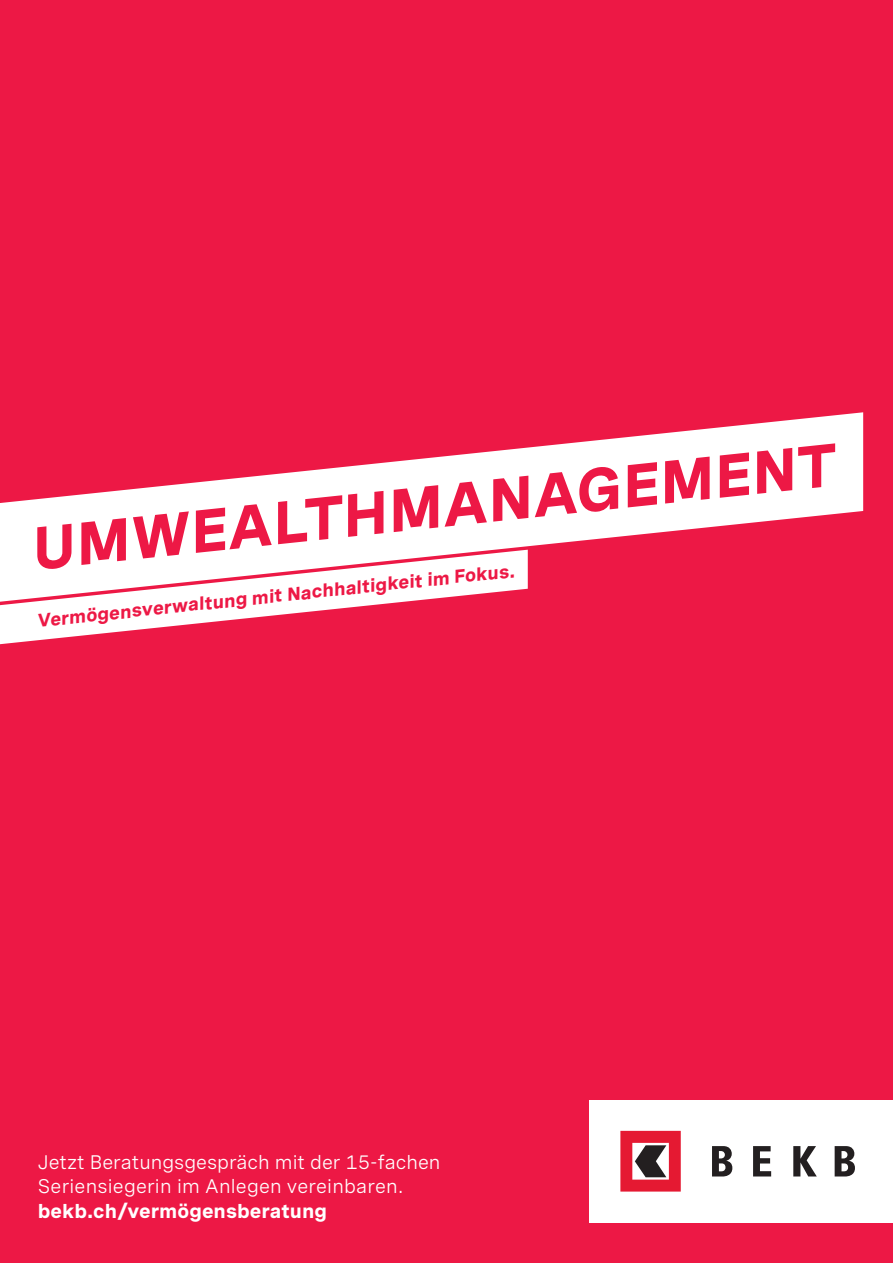
<style>
.page{position:relative;width:893px;height:1263px;background:#ed1845}
.page>*{position:absolute;margin:0;border:0;box-sizing:border-box;transform-origin:0 0}
.t1{font:700 60px "Sbrxys Spezia BEKB";color:#ed1845}
.t2{font:19.65px/24.6px "Phpmcv Spezia BEKB";color:#fff}
.t3{font:700 19.65px "Sbrxys Spezia BEKB";color:#fff}
.t4{font:700 18.45px "Sbrxys Spezia BEKB";color:#ed1845}
</style>
<div class="page">
<div style="left:590px;top:1100px;width:303px;height:123px;background:#fff"></div>
<svg style="left:712px;top:1146px;width:20px;height:30px"></svg>
<svg style="left:753px;top:1146px;width:18px;height:30px"></svg>
<svg style="left:793px;top:1146px;width:24px;height:30px"></svg>
<svg style="left:835px;top:1146px;width:20px;height:30px"></svg>
<svg style="left:620px;top:1131px;width:61px;height:60px;background:#c64656"></svg>
<svg style="left:1px;top:412px;width:862px;height:138px;fill:#fff"></svg>
<svg style="left:1px;top:550px;width:527px;height:94px;fill:#fff"></svg>
<hr style="left:0;top:1100px;width:1px;height:123px;background:#fff">
<h1 class="t1" style="left:27px;top:514px;width:809px;rotate:-6deg">UMWEALTHMANAGEMENT</h1>
<p class="t4" style="left:36px;top:610px;width:482px;rotate:-6deg">Vermögensverwaltung mit Nachhaltigkeit im Fokus.</p>
<p class="t2" style="left:38px;top:1151px;width:404px">Jetzt Beratungsgespräch mit der 15-fachen<br>Seriensiegerin im Anlegen vereinbaren.</p>
<p class="t3" style="left:38px;top:1199px;width:291px">bekb.ch/vermögensberatung</p>
</div>
